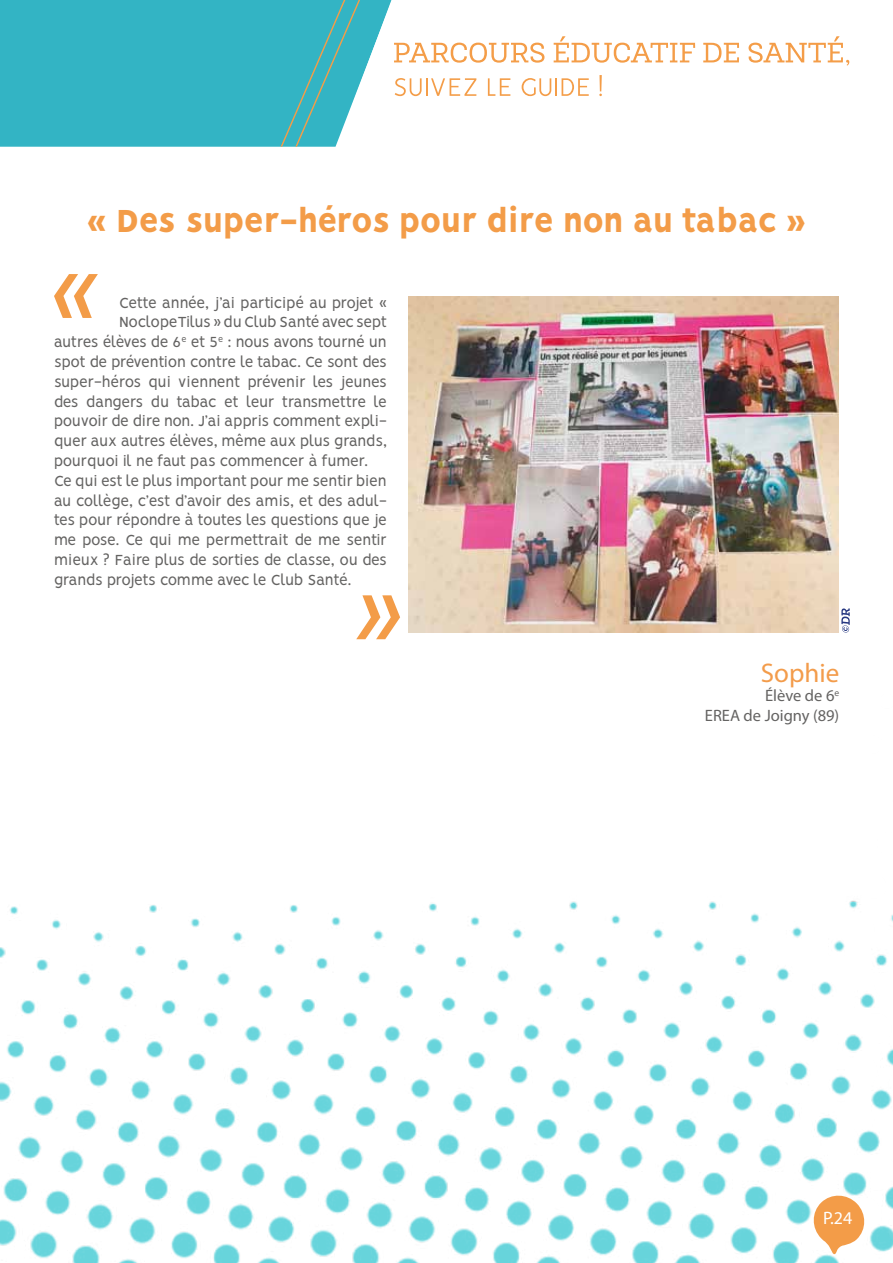
<style>
.page{position:relative;width:893px;height:1263px;background:#fff}
.page>*{position:absolute;margin:0;border:0;box-sizing:border-box;transform-origin:0 0}
.t1{font:800 36px "Vision";letter-spacing:-.03em;color:#f39c48}
.t2{font:27px "Myriad Pro";color:#f39c4b}
.t3{font:18px "Myriad Pro";color:#fff}
.t4{font:16.5px "Vision";letter-spacing:-.03em;color:#646362}
.t5{font:16.5px "Vision";letter-spacing:-.01em;color:#646362}
.t6{font:16.5px "Myriad Pro";color:#646362}
</style>
<div class="page">
<img style="left:0;top:900px;width:872px;height:363px">
<img style="left:872px;top:914px;width:21px;height:338px">
<div style="left:0;top:0;width:281px;height:147px;background:#33b4c4"></div>
<svg style="left:281px;top:0;width:56px;height:147px;background:#3bb3be"></svg>
<svg style="left:337px;top:0;width:513px;height:143px"></svg>
<svg style="left:394px;top:43px;width:150px;height:20px"></svg>
<svg style="left:554px;top:36px;width:141px;height:27px"></svg>
<svg style="left:703px;top:43px;width:36px;height:19px"></svg>
<svg style="left:748px;top:36px;width:101px;height:30px"></svg>
<svg style="left:395px;top:78px;width:81px;height:18px"></svg>
<svg style="left:488px;top:78px;width:22px;height:18px"></svg>
<svg style="left:522px;top:78px;width:67px;height:18px"></svg>
<svg style="left:599px;top:75px;width:3px;height:21px"></svg>
<svg style="left:811px;top:1193px;width:56px;height:62px"></svg>
<svg style="left:54px;top:274px;width:44px;height:44px"></svg>
<svg style="left:356px;top:595px;width:44px;height:44px"></svg>
<img style="left:408px;top:296px;width:431px;height:337px">
<svg style="left:841px;top:608px;width:9px;height:24px"></svg>
<h1 class="t1" style="left:87px;top:199px;width:721px">« Des super-héros pour dire non au tabac »</h1>
<p class="t4" style="left:119px;top:293px;width:269px">Cette année, j’ai participé au projet «</p>
<p class="t4" style="left:119px;top:313px;width:269px">NoclopeTilus » du Club Santé avec sept</p>
<p class="t4" style="left:54px;top:332px;width:334px">autres élèves de 6<sup>e</sup> et 5<sup>e</sup> : nous avons tourné un</p>
<p class="t4" style="left:54px;top:352px;width:334px">spot de prévention contre le tabac. Ce sont des</p>
<p class="t5" style="left:54px;top:372px;width:334px">super-héros qui viennent prévenir les jeunes</p>
<p class="t4" style="left:54px;top:392px;width:334px">des dangers du tabac et leur transmettre le</p>
<p class="t4" style="left:54px;top:412px;width:334px">pouvoir de dire non. J’ai appris comment expli-</p>
<p class="t4" style="left:54px;top:431px;width:334px">quer aux autres élèves, même aux plus grands,</p>
<p class="t4" style="left:54px;top:451px;width:315px">pourquoi il ne faut pas commencer à fumer.</p>
<p class="t4" style="left:54px;top:471px;width:334px">Ce qui est le plus important pour me sentir bien</p>
<p class="t4" style="left:54px;top:491px;width:334px">au collège, c’est d’avoir des amis, et des adul-</p>
<p class="t4" style="left:54px;top:511px;width:334px">tes pour répondre à toutes les questions que je</p>
<p class="t4" style="left:54px;top:530px;width:334px">me pose. Ce qui me permettrait de me sentir</p>
<p class="t4" style="left:54px;top:550px;width:334px">mieux ? Faire plus de sorties de classe, ou des</p>
<p class="t4" style="left:54px;top:570px;width:299px">grands projets comme avec le Club Santé.</p>
<h2 class="t2" style="left:761px;top:656px;width:80px">Sophie</h2>
<p class="t6" style="left:765px;top:686px;width:76px">Élève de 6<sup>e</sup></p>
<p class="t6" style="left:705px;top:705px;width:10px">EREA</p>
<p class="t6" style="left:744px;top:705px;width:97px">de Joigny (89)</p>
<p class="t3" style="left:823px;top:1207px;width:31px">P.24</p>
</div>
